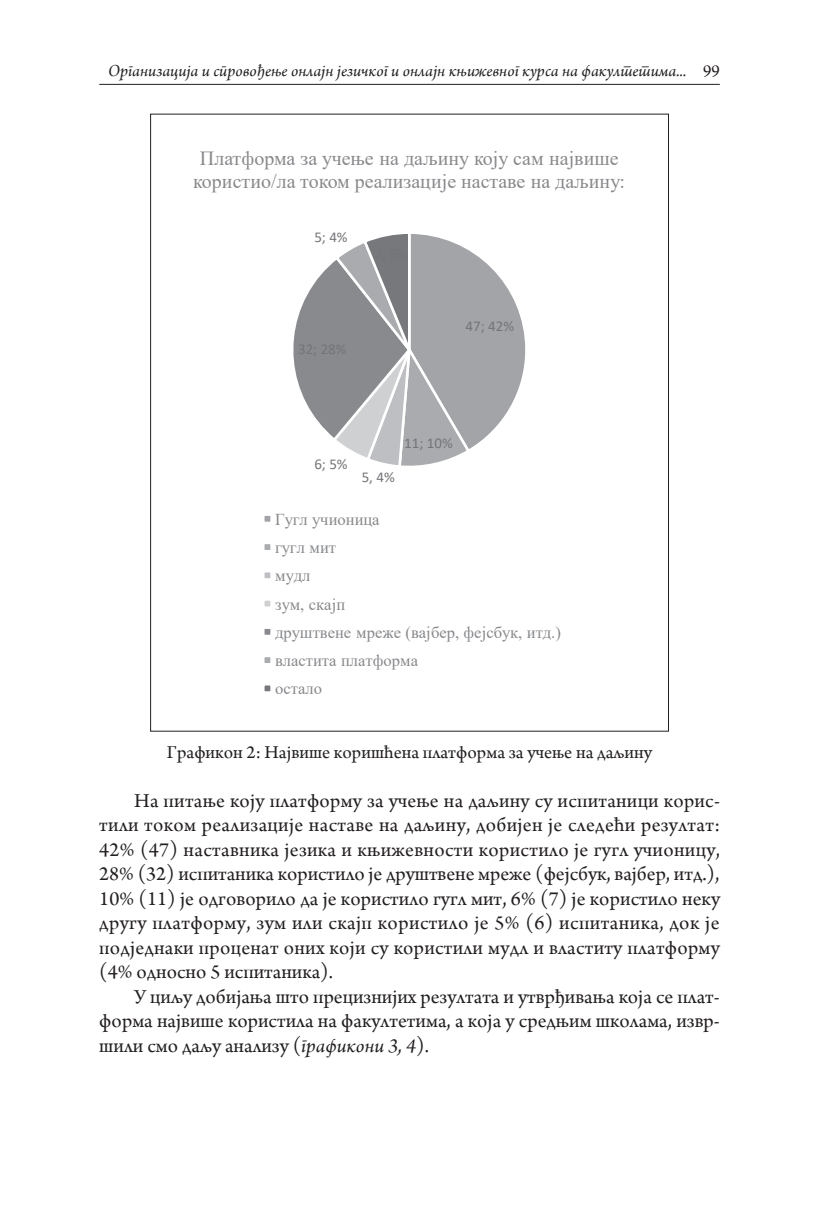
<style>
.page{position:relative;width:834px;height:1221px;background:#fff}
.page>*{position:absolute;margin:0;border:0;box-sizing:border-box;transform-origin:0 0}
.t1{font:21px/24.5px "Arno Procir";color:#231f20;text-align:justify}
.t2{font:19.95px/22.9px "Times New Roman";color:#87898c;text-align:center}
.t3{font:19.25px "Arno Procir";color:#231f20}
.t4{font:italic 17.5px "Arno Procir";color:#231f20}
.t5{font:16.62px/28.2px "Times New Roman";color:#87898c}
.t6{font:15.05px "Calibri";color:#747578}
.s1{font-style:normal}
.s2{font-style:italic}
</style>
<div class="page">
<hr style="left:99px;top:84px;width:620px;height:1px;background:#231f20">
<svg style="left:264px;top:234px;width:262px;height:458px"></svg>
<p class="t4" style="left:108px;top:61px;width:613px">Организација и спровођење онлајн језичког и онлајн књижевног курса на факултетима... <span class="s1">99</span></p>
<p class="t2" style="left:193px;top:146px;width:433px">Платформа за учење на даљину коју сам највише користио/ла током реализације наставе на даљину:</p>
<p class="t6" style="left:314px;top:226px;width:35px">5; 4%</p>
<p class="t6" style="left:465px;top:315px;width:50px">47; 42%</p>
<p class="t6" style="left:314px;top:454px;width:35px">6; 5%</p>
<p class="t6" style="left:361px;top:466px;width:35px">5, 4%</p>
<p class="t6" style="left:404px;top:432px;width:50px">11; 10%</p>
<p class="t5" style="left:275px;top:504px;width:287px">Гугл учионица<br>гугл мит<br>мудл<br>зум, скајп<br>друштвене мреже (вајбер, фејсбук, итд.) властита платформа<br>остало</p>
<p class="t3" style="left:167px;top:740px;width:486px">Графикон 2: Највише коришћена платформа за учење на даљину</p>
<p class="t1" style="left:99px;top:789px;width:622px;text-indent:35px">На питање коју платформу за учење на даљину су испитаници корис&shy;тили током реализације наставе на даљину, добијен је следећи резултат:<br>42% (47) наставника језика и књижевности користило је гугл учионицу, 28% (32) испитаника користило је друштвене мреже (фејсбук, вајбер, итд.), 10% (11) је одговорило да је користило гугл мит, 6% (7) је користило неку другу платформу, зум или скајп користило је 5% (6) испитаника, док је подједнаки проценат оних који су користили мудл и властиту платформу (4% односно 5 испитаника).</p>
<p class="t1" style="left:99px;top:985px;width:622px;text-indent:35px">У циљу добијања што прецизнијих резултата и утврђивања која се плат&shy;форма највише користила на факултетима, а која у средњим школама, извр&shy;шили смо даљу анализу (<span class="s2">графикони 3, 4</span>).</p>
</div>
